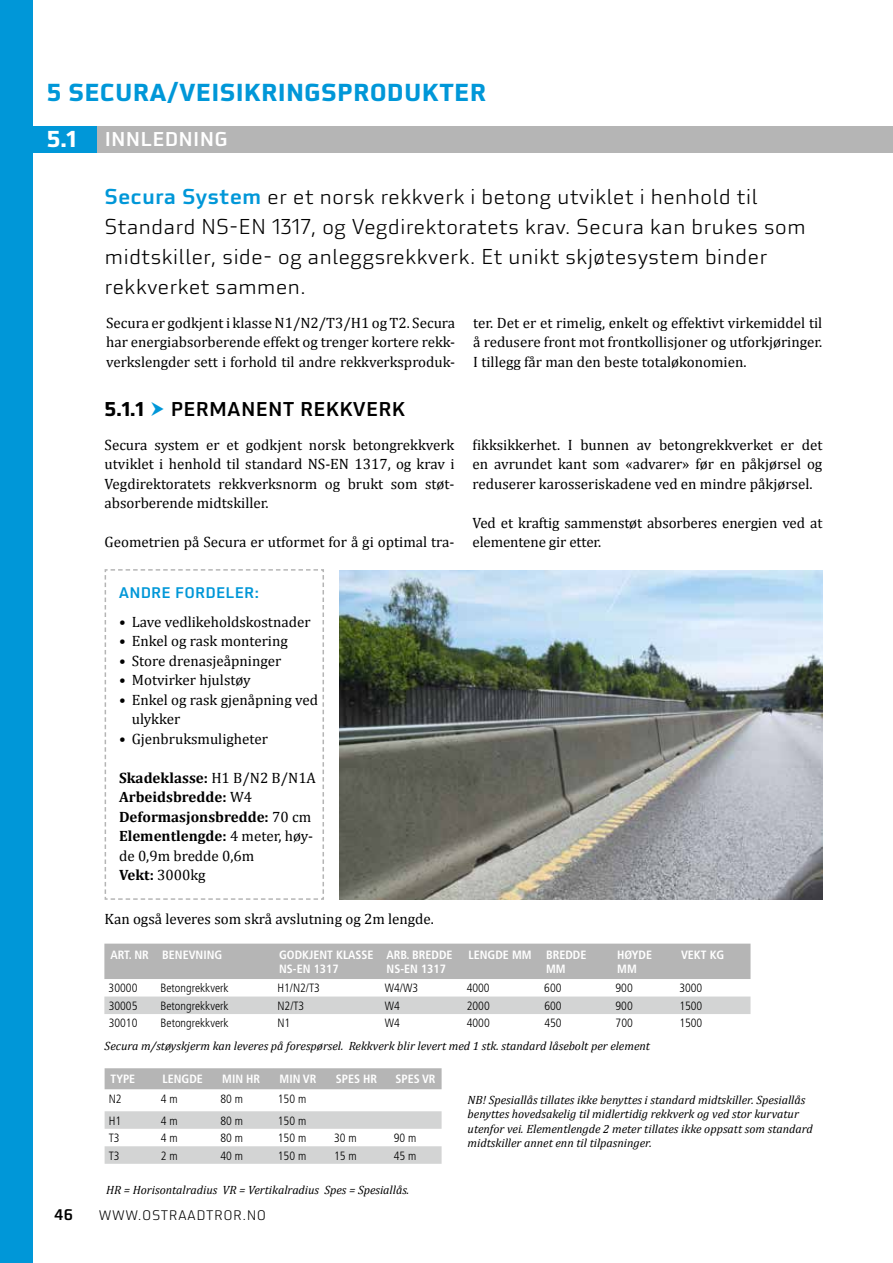
<style>
.page{position:relative;width:893px;height:1263px;background:#fff}
.page>*{position:absolute;margin:0;border:0;box-sizing:border-box;transform-origin:0 0}
.t1{font:700 24px "Utility OT";letter-spacing:.01em;color:#0097d8}
.t2{font:300 21px/30px "Utility OT";color:#000}
.t3{font:500 19.5px "Utility OT";letter-spacing:.01em;color:#000}
.t4{font:500 19.5px "Utility OT";letter-spacing:.01em;color:#fff}
.t5{font:700 19.5px "Utility OT";color:#000}
.t6{font:15px/19.5px "Cambria";color:#000;text-align:justify}
.t7{font:700 15px/19.5px "Cambria";color:#000}
.t8{font:500 15px "Utility OT";letter-spacing:.01em;color:#0097d8}
.t9{font:500 15px "Utility OT";color:#000}
.t10{font:300 13.5px "Utility OT";letter-spacing:.04em;color:#000}
.t11{font:italic 12px/14.4px "Cambria";color:#000}
.t12{font:300 condensed 12px "Frutiger";color:#000}
.t13{font:700 condensed 12px/14.4px "Frutiger LT Pro";color:#fff}
.s1{font-weight:700;font-size:22.5px}
.s2{font-weight:500;color:#0097d8}
.s3{font-weight:400}
</style>
<div class="page">
<div style="left:0;top:0;width:32px;height:1263px;background:#0097d8"></div>
<svg style="left:104px;top:569px;width:220px;height:331px"></svg>
<img style="left:339px;top:571px;width:483px;height:329px">
<div style="left:0;top:126px;width:893px;height:27px;background:#b5b5b5"></div>
<div style="left:0;top:126px;width:96px;height:27px;background:#0097d8"></div>
<div style="left:104px;top:944px;width:646px;height:35px;background:#b5b5b5"></div>
<div style="left:104px;top:996px;width:646px;height:18px;background:#d3d4d4"></div>
<div style="left:105px;top:1068px;width:337px;height:21px;background:#b5b5b5"></div>
<svg style="left:105px;top:1111px;width:337px;height:53px"></svg>
<h1 class="t1" style="left:47px;top:77px;width:441px">5 SECURA/VEISIKRINGSPRODUKTER</h1>
<h3 class="t4" style="left:47px;top:127px;width:182px"><span class="s1">5.1</span> INNLEDNING</h3>
<h2 class="t2" style="left:105px;top:182px;width:703px"><span class="s2">Secura System</span> er et norsk rekkverk i betong utviklet i henhold til Standard NS-EN 1317, og Vegdirektoratets krav. Secura kan brukes som midtskiller, side- og anleggsrekkverk. Et unikt skjøtesystem binder rekkverket sammen.</h2>
<p class="t6" style="left:106px;top:313px;width:351px">Secura er godkjent i klasse N1/N2/T3/H1 og T2. Secura har energiabsorberende effekt og trenger kortere rekk&shy;verkslengder sett i forhold til andre rekkverksproduk-</p>
<p class="t6" style="left:473px;top:313px;width:351px">ter. Det er et rimelig, enkelt og effektivt virkemiddel til å redusere front mot frontkollisjoner og utforkjøringer.<br>I tillegg får man den beste totaløkonomien.</p>
<h3 class="t5" style="left:105px;top:396px;width:41px">5.1.1</h3>
<h3 class="t3" style="left:171px;top:397px;width:236px">PERMANENT REKKVERK</h3>
<p class="t6" style="left:105px;top:435px;width:351px">Secura system er et godkjent norsk betongrekkverk utviklet i henhold til standard NS-EN 1317, og krav i Vegdirektoratets rekkverksnorm og brukt som støt&shy;absorberende midtskiller.</p>
<p class="t6" style="left:105px;top:532px;width:351px">Geometrien på Secura er utformet for å gi optimal tra-</p>
<p class="t8" style="left:119px;top:583px;width:142px">ANDRE FORDELER:</p>
<p class="t6" style="left:119px;top:612px;width:193px">• Lave vedlikeholdskostnader</p>
<p class="t6" style="left:119px;top:632px;width:170px">• Enkel og rask montering</p>
<p class="t6" style="left:119px;top:651px;width:164px">• Store drenasjeåpninger</p>
<p class="t6" style="left:119px;top:671px;width:133px">• Motvirker hjulstøy</p>
<p class="t6" style="left:132px;top:690px;width:188px;text-indent:-13px">• Enkel og rask gjenåpning ved ulykker</p>
<p class="t6" style="left:119px;top:729px;width:150px">• Gjenbruksmuligheter</p>
<p class="t7" style="left:119px;top:767px;width:198px">Skadeklasse: <span class="s3">H1 B/N2 B/N1A<br></span>Arbeidsbredde: <span class="s3">W4<br></span>Deformasjonsbredde: <span class="s3">70 cm<br></span>Elementlengde: <span class="s3">4 meter, høy&shy;de 0,9m bredde 0,6m<br></span>Vekt: <span class="s3">3000kg</span></p>
<p class="t6" style="left:105px;top:909px;width:331px">Kan også leveres som skrå avslutning og 2m lengde.</p>
<p class="t6" style="left:472px;top:435px;width:351px">fikksikkerhet. I bunnen av betongrekkverket er det en avrundet kant som «advarer» før en påkjørsel og reduserer karosseriskadene ved en mindre påkjørsel.</p>
<p class="t6" style="left:472px;top:513px;width:351px">Ved et kraftig sammenstøt absorberes energien ved at elementene gir etter.</p>
<p class="t13" style="left:110px;top:947px;width:113px">ART. NR BENEVNING</p>
<p class="t13" style="left:279px;top:947px;width:96px">GODKJENT KLASSE<br>NS-EN 1317</p>
<p class="t13" style="left:387px;top:947px;width:68px">ARB. BREDDE<br>NS-EN 1317</p>
<p class="t13" style="left:546px;top:947px;width:42px;text-indent:-78px">LENGDE MM BREDDE<br>MM</p>
<p class="t13" style="left:617px;top:947px;width:36px">HØYDE<br>MM</p>
<p class="t13" style="left:681px;top:947px;width:45px">VEKT KG</p>
<p class="t12" style="left:109px;top:981px;width:30px">30000</p>
<p class="t12" style="left:161px;top:981px;width:70px">Betongrekkverk</p>
<p class="t12" style="left:277px;top:981px;width:44px">H1/N2/T3</p>
<p class="t12" style="left:385px;top:981px;width:35px">W4/W3</p>
<p class="t12" style="left:467px;top:981px;width:25px">4000</p>
<p class="t12" style="left:544px;top:981px;width:19px">600</p>
<p class="t12" style="left:615px;top:981px;width:19px">900</p>
<p class="t12" style="left:679px;top:981px;width:25px">3000</p>
<p class="t12" style="left:109px;top:999px;width:30px">30005</p>
<p class="t12" style="left:161px;top:999px;width:70px">Betongrekkverk</p>
<p class="t12" style="left:277px;top:999px;width:28px">N2/T3</p>
<p class="t12" style="left:385px;top:999px;width:17px">W4</p>
<p class="t12" style="left:467px;top:999px;width:25px">2000</p>
<p class="t12" style="left:544px;top:999px;width:19px">600</p>
<p class="t12" style="left:616px;top:999px;width:19px">900</p>
<p class="t12" style="left:679px;top:999px;width:25px">1500</p>
<p class="t12" style="left:109px;top:1016px;width:30px">30010</p>
<p class="t12" style="left:161px;top:1016px;width:70px">Betongrekkverk</p>
<p class="t12" style="left:277px;top:1016px;width:14px">N1</p>
<p class="t12" style="left:385px;top:1016px;width:17px">W4</p>
<p class="t12" style="left:467px;top:1016px;width:25px">4000</p>
<p class="t12" style="left:544px;top:1016px;width:19px">450</p>
<p class="t12" style="left:616px;top:1016px;width:19px">700</p>
<p class="t12" style="left:679px;top:1016px;width:25px">1500</p>
<p class="t11" style="left:105px;top:1039px;width:547px">Secura m/støyskjerm kan leveres på forespørsel. Rekkverk blir levert med 1 stk. standard låsebolt per element</p>
<p class="t13" style="left:111px;top:1072px;width:26px">TYPE</p>
<p class="t13" style="left:162px;top:1072px;width:42px">LENGDE</p>
<p class="t13" style="left:222px;top:1072px;width:40px">MIN HR</p>
<p class="t13" style="left:280px;top:1072px;width:38px">MIN VR</p>
<p class="t13" style="left:336px;top:1072px;width:43px">SPES HR</p>
<p class="t13" style="left:395px;top:1072px;width:42px">SPES VR</p>
<p class="t12" style="left:109px;top:1091px;width:14px">N2</p>
<p class="t12" style="left:161px;top:1091px;width:18px">4 m</p>
<p class="t12" style="left:220px;top:1091px;width:24px">80 m</p>
<p class="t12" style="left:278px;top:1091px;width:30px">150 m</p>
<p class="t12" style="left:109px;top:1113px;width:14px">H1</p>
<p class="t12" style="left:161px;top:1113px;width:18px">4 m</p>
<p class="t12" style="left:220px;top:1113px;width:24px">80 m</p>
<p class="t12" style="left:278px;top:1113px;width:30px">150 m</p>
<p class="t12" style="left:109px;top:1131px;width:12px">T3</p>
<p class="t12" style="left:161px;top:1131px;width:18px">4 m</p>
<p class="t12" style="left:220px;top:1131px;width:24px">80 m</p>
<p class="t12" style="left:278px;top:1131px;width:30px">150 m</p>
<p class="t12" style="left:334px;top:1131px;width:24px">30 m</p>
<p class="t12" style="left:394px;top:1131px;width:24px">90 m</p>
<p class="t12" style="left:109px;top:1148px;width:12px">T3</p>
<p class="t12" style="left:161px;top:1148px;width:18px">2 m</p>
<p class="t12" style="left:220px;top:1148px;width:24px">40 m</p>
<p class="t12" style="left:278px;top:1148px;width:30px">150 m</p>
<p class="t12" style="left:334px;top:1148px;width:24px">15 m</p>
<p class="t12" style="left:394px;top:1148px;width:24px">45 m</p>
<p class="t11" style="left:106px;top:1182px;width:305px">HR = Horisontalradius VR = Vertikalradius Spes = Spesiallås.</p>
<p class="t9" style="left:54px;top:1205px;width:21px">46</p>
<p class="t10" style="left:99px;top:1208px;width:169px">WWW.OSTRAADTROR.NO</p>
<p class="t11" style="left:468px;top:1092px;width:347px">NB! Spesiallås tillates ikke benyttes i standard midtskiller. Spesiallås benyttes hovedsakelig til midlertidig rekkverk og ved stor kurvatur utenfor vei. Elementlengde 2 meter tillates ikke oppsatt som standard midtskiller annet enn til tilpasninger.</p>
</div>
